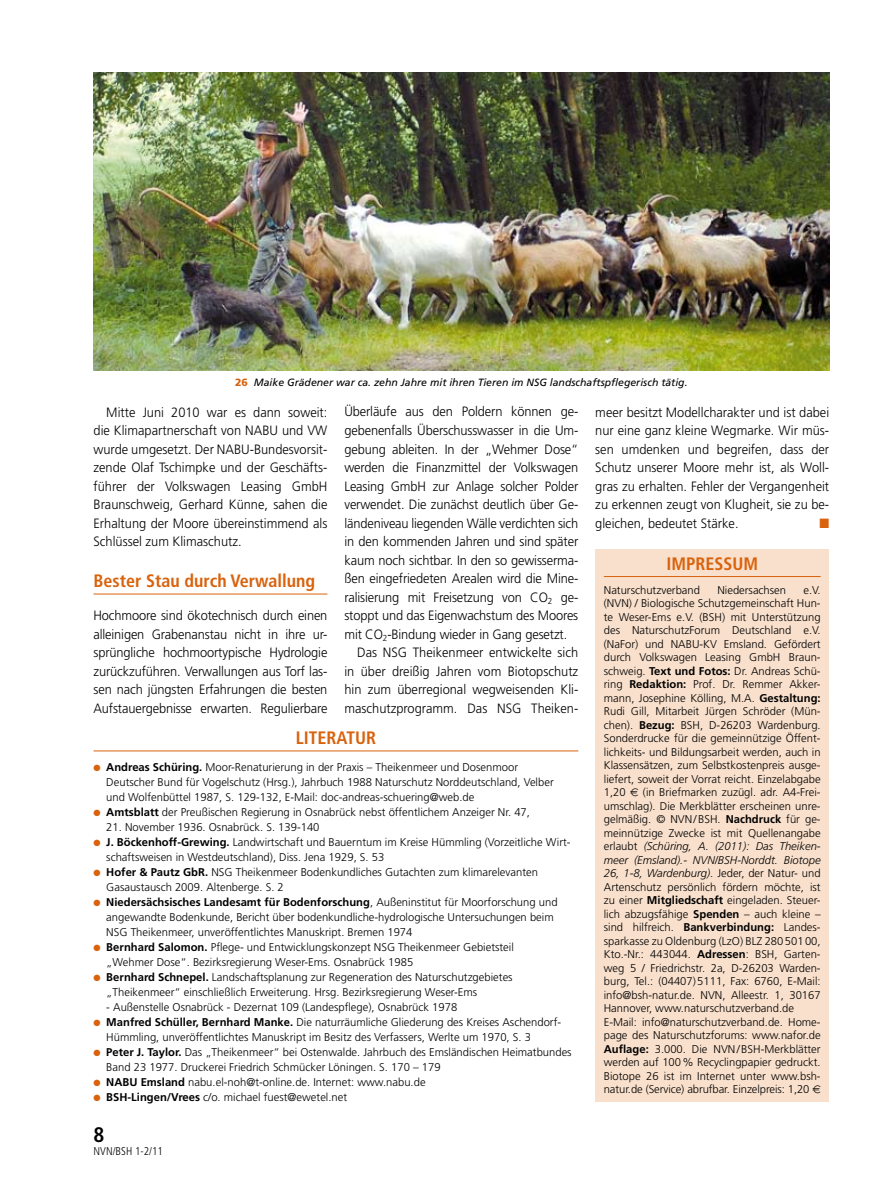
<style>
.page{position:relative;width:893px;height:1191px;background:#fff}
.page>*{position:absolute;margin:0;border:0;box-sizing:border-box;transform-origin:0 0}
.t1{font:700 condensed 21px "Frutiger";color:#000}
.t2{font:700 condensed 18px "Frutiger";color:#d9620d}
.t3{font:300 13.5px/18.5px "Frutiger";letter-spacing:-.01em;color:#000;text-align:justify;scale:.95 1}
.t4{font:13.5px "Zapf Dingbats";color:#d9620d;scale:.95 1}
.t5{font:300 11.25px/13.5px "Frutiger";color:#000}
.t6{font:300 condensed 11.25px "Frutiger";color:#000}
.t7{font:italic 10.5px "Frutiger";color:#000}
.s1{font-weight:900;font-style:normal;color:#d9620d}
.s2{color:#d9620d}
.s3{font-weight:700}
.s4{font-family:"Euro Logo";font-weight:400}
.s5{font-style:italic}
</style>
<div class="page">
<div style="left:595px;top:549px;width:234px;height:552px;background:#f9e0cc"></div>
<hr style="left:604px;top:576px;width:217px;height:1px;background:#d9620d">
<hr style="left:94px;top:750px;width:484px;height:1px;background:#d9620d">
<hr style="left:94px;top:593px;width:233px;height:1px;background:#d9620d">
<img style="left:94px;top:72px;width:735px;height:298px">
<p class="t7" style="left:235px;top:376px;width:454px"><span class="s1">26</span> Maike Grädener war ca. zehn Jahre mit ihren Tieren im NSG landschaftspflegerisch tätig.</p>
<p class="t3" style="left:94px;top:402px;width:248px;text-indent:13px">Mitte Juni 2010 war es dann soweit: die Klimapartnerschaft von NABU und VW wurde umgesetzt. Der NABU-Bundesvorsit&shy;zende Olaf Tschimpke und der Geschäfts&shy;führer der Volkswagen Leasing GmbH Braunschweig, Gerhard Künne, sahen die Erhaltung der Moore übereinstimmend als Schlüssel zum Klimaschutz.</p>
<h2 class="t2" style="left:94px;top:570px;width:223px">Bester Stau durch Verwallung</h2>
<p class="t3" style="left:94px;top:606px;width:248px">Hochmoore sind ökotechnisch durch einen alleinigen Grabenanstau nicht in ihre ur&shy;sprüngliche hochmoortypische Hydrologie zurückzuführen. Verwallungen aus Torf las&shy;sen nach jüngsten Erfahrungen die besten Aufstauergebnisse erwarten. Regulierbare</p>
<p class="t3" style="left:344px;top:402px;width:247px">Überläufe aus den Poldern können ge-</p>
<p class="t3" style="left:344px;top:421px;width:248px">gebenenfalls Überschusswasser in die Um-</p>
<p class="t3" style="left:344px;top:439px;width:248px">gebung ableiten. In der „Wehmer Dose“</p>
<p class="t3" style="left:344px;top:458px;width:248px">werden die Finanzmittel der Volkswagen</p>
<p class="t3" style="left:344px;top:477px;width:248px">Leasing GmbH zur Anlage solcher Polder</p>
<p class="t3" style="left:344px;top:495px;width:248px">verwendet. Die zunächst deutlich über Ge-</p>
<p class="t3" style="left:344px;top:514px;width:248px">ländeniveau liegenden Wälle verdichten sich</p>
<p class="t3" style="left:344px;top:532px;width:248px">in den kommenden Jahren und sind später</p>
<p class="t3" style="left:344px;top:551px;width:248px">kaum noch sichtbar. In den so gewisserma-</p>
<p class="t3" style="left:344px;top:569px;width:248px">ßen eingefriedeten Arealen wird die Mine-</p>
<p class="t3" style="left:344px;top:588px;width:248px">ralisierung mit Freisetzung von CO<sub>2</sub> ge-</p>
<p class="t3" style="left:344px;top:606px;width:248px">stoppt und das Eigenwachstum des Moores</p>
<p class="t3" style="left:344px;top:625px;width:236px">mit CO<sub>2</sub>-Bindung wieder in Gang gesetzt.</p>
<p class="t3" style="left:357px;top:643px;width:234px">Das NSG Theikenmeer entwickelte sich</p>
<p class="t3" style="left:344px;top:662px;width:248px">in über dreißig Jahren vom Biotopschutz</p>
<p class="t3" style="left:344px;top:680px;width:248px">hin zum überregional wegweisenden Kli-</p>
<p class="t3" style="left:344px;top:699px;width:248px">maschutzprogramm. Das NSG Theiken-</p>
<h2 class="t2" style="left:296px;top:727px;width:82px">Literatur</h2>
<p class="t5" style="left:106px;top:759px;width:449px;line-height:15px;text-indent:-13px"><span class="s2">●</span> <span class="s3">Andreas Schüring.</span> Moor-Renaturierung in der Praxis – Theikenmeer und Dosenmoor<br>Deutscher Bund für Vogelschutz (Hrsg.), Jahrbuch 1988 Naturschutz Norddeutschland, Velber und Wolfenbüttel 1987, S. 129-132, E-Mail: doc-andreas-schuering@web.de</p>
<p class="t5" style="left:94px;top:805px;width:438px"><span class="s2">●</span> <span class="s3">Amtsblatt</span> der Preußischen Regierung in Osnabrück nebst öffentlichem Anzeiger Nr. 47,</p>
<p class="t5" style="left:106px;top:820px;width:215px">21. November 1936. Osnabrück. S. 139-140</p>
<p class="t5" style="left:106px;top:834px;width:466px;line-height:15px;text-indent:-13px"><span class="s2">●</span> <span class="s3">J. Böckenhoff-Grewing.</span> Landwirtschaft und Bauerntum im Kreise Hümmling (Vorzeitliche Wirt&shy;schaftsweisen in Westdeutschland), Diss. Jena 1929, S. 53</p>
<p class="t5" style="left:106px;top:864px;width:433px;line-height:15px;text-indent:-13px"><span class="s2">●</span> <span class="s3">Hofer &amp; Pautz GbR.</span> NSG Theikenmeer Bodenkundliches Gutachten zum klimarelevanten<br>Gasaustausch 2009. Altenberge. S. 2</p>
<p class="t5" style="left:106px;top:894px;width:453px;line-height:15px;text-indent:-13px"><span class="s2">●</span> <span class="s3">Niedersächsisches Landesamt für Bodenforschung</span>, Außeninstitut für Moorforschung und angewandte Bodenkunde, Bericht über bodenkundliche-hydrologische Untersuchungen beim<br>NSG Theikenmeer, unveröffentlichtes Manuskript. Bremen 1974</p>
<p class="t5" style="left:106px;top:939px;width:409px;line-height:15px;text-indent:-13px"><span class="s2">●</span> <span class="s3">Bernhard Salomon.</span> Pflege- und Entwicklungskonzept NSG Theikenmeer Gebietsteil „Wehmer Dose“. Bezirksregierung Weser-Ems. Osnabrück 1985</p>
<p class="t5" style="left:106px;top:969px;width:408px;line-height:15px;text-indent:-13px"><span class="s2">●</span> <span class="s3">Bernhard Schnepel.</span> Landschaftsplanung zur Regeneration des Naturschutzgebietes „Theikenmeer“ einschließlich Erweiterung. Hrsg. Bezirksregierung Weser-Ems</p>
<p class="t5" style="left:106px;top:1000px;width:352px">- Außenstelle Osnabrück - Dezernat 109 (Landespflege), Osnabrück 1978</p>
<p class="t5" style="left:106px;top:1014px;width:456px;line-height:15px;text-indent:-13px"><span class="s2">●</span> <span class="s3">Manfred Schüller, Bernhard Manke.</span> Die naturräumliche Gliederung des Kreises Aschendorf-<br>Hümmling, unveröffentlichtes Manuskript im Besitz des Verfassers, Werlte um 1970, S. 3</p>
<p class="t5" style="left:106px;top:1044px;width:467px;line-height:15px;text-indent:-13px"><span class="s2">●</span> <span class="s3">Peter J. Taylor.</span> Das „Theikenmeer“ bei Ostenwalde. Jahrbuch des Emsländischen Heimatbundes<br>Band 23 1977. Druckerei Friedrich Schmücker Löningen. S. 170 – 179</p>
<p class="t5" style="left:94px;top:1075px;width:334px"><span class="s2">●</span> <span class="s3">NABU Emsland</span> nabu.el-noh@t-online.de. Internet: www.nabu.de</p>
<p class="t5" style="left:94px;top:1090px;width:255px"><span class="s2">●</span> <span class="s3">BSH-Lingen/Vrees</span> c/o. michael fuest@ewetel.net</p>
<h1 class="t1" style="left:94px;top:1122px;width:12px">8</h1>
<p class="t6" style="left:94px;top:1145px;width:71px">NVN/BSH 1-2/11</p>
<p class="t3" style="left:595px;top:402px;width:248px">meer besitzt Modellcharakter und ist dabei nur eine ganz kleine Wegmarke. Wir müs&shy;sen umdenken und begreifen, dass der Schutz unserer Moore mehr ist, als Woll&shy;gras zu erhalten. Fehler der Vergangenheit zu erkennen zeugt von Klugheit, sie zu be&shy;gleichen, bedeutet Stärke.</p>
<p class="t4" style="left:819px;top:516px;width:12px">■</p>
<h2 class="t2" style="left:666px;top:553px;width:91px">Impressum</h2>
<p class="t5" style="left:604px;top:583px;width:98px">Naturschutzverband</p>
<p class="t5" style="left:717px;top:583px;width:70px">Niedersachsen</p>
<p class="t5" style="left:604px;top:583px;width:218px;text-indent:200px">e.V. (NVN) / Biologische Schutzgemeinschaft Hun&shy;te Weser-Ems e.V. (BSH) mit Unterstützung des NaturschutzForum Deutschland e.V. (NaFor) und NABU-KV Emsland. Gefördert durch Volkswagen Leasing GmbH Braun&shy;schweig. <span class="s3">Text und Fotos:</span> Dr. Andreas Schü&shy;ring <span class="s3">Redaktion:</span> Prof. Dr. Remmer Akker&shy;mann, Josephine Kölling, M.A. <span class="s3">Gestaltung:<br></span>Rudi Gill, Mitarbeit Jürgen Schröder (Mün&shy;chen). <span class="s3">Bezug:</span> BSH, D-26203 Wardenburg.<br>Sonderdrucke für die gemeinnützige Öffent&shy;lichkeits- und Bildungsarbeit werden, auch in Klassensätzen, zum Selbstkostenpreis ausge&shy;liefert, soweit der Vorrat reicht. Einzelabgabe 1,20 <span class="s4">7</span> (in Briefmarken zuzügl. adr. A4-Frei&shy;umschlag). Die Merkblätter erscheinen unre&shy;gelmäßig. © NVN/BSH. <span class="s3">Nachdruck</span> für ge&shy;meinnützige Zwecke ist mit Quellenangabe erlaubt <span class="s5">(Schüring, A. (2011): Das Theiken&shy;meer (Emsland).- NVN/BSH-Norddt. Biotope 26, 1-8, Wardenburg)</span>. Jeder, der Natur- und Artenschutz persönlich fördern möchte, ist zu einer <span class="s3">Mitgliedschaft</span> eingeladen. Steuer&shy;lich abzugsfähige <span class="s3">Spenden</span> – auch kleine – sind hilfreich. <span class="s3">Bankverbindung:</span> Landes&shy;sparkasse zu Oldenburg (LzO) BLZ 28050100, Kto.-Nr.: 443044. <span class="s3">Adressen</span>: BSH, Garten&shy;weg 5 / Friedrichstr. 2a, D-26203 Warden&shy;burg, Tel.: (04407)5111, Fax: 6760, E-Mail: info@bsh-natur.de. NVN, Alleestr. 1, 30167<br>Hannover, www.naturschutzverband.de E-Mail: info@naturschutzverband.de. Home&shy;page des Naturschutzforums: www.nafor.de <span class="s3">Auflage:</span> 3.000. Die NVN/BSH-Merkblätter werden auf 100% Recyclingpapier gedruckt.<br>Biotope 26 ist im Internet unter www.bsh&shy;natur.de (Service) abrufbar. Einzelpreis: 1,20 <span class="s4">7</span></p>
</div>
